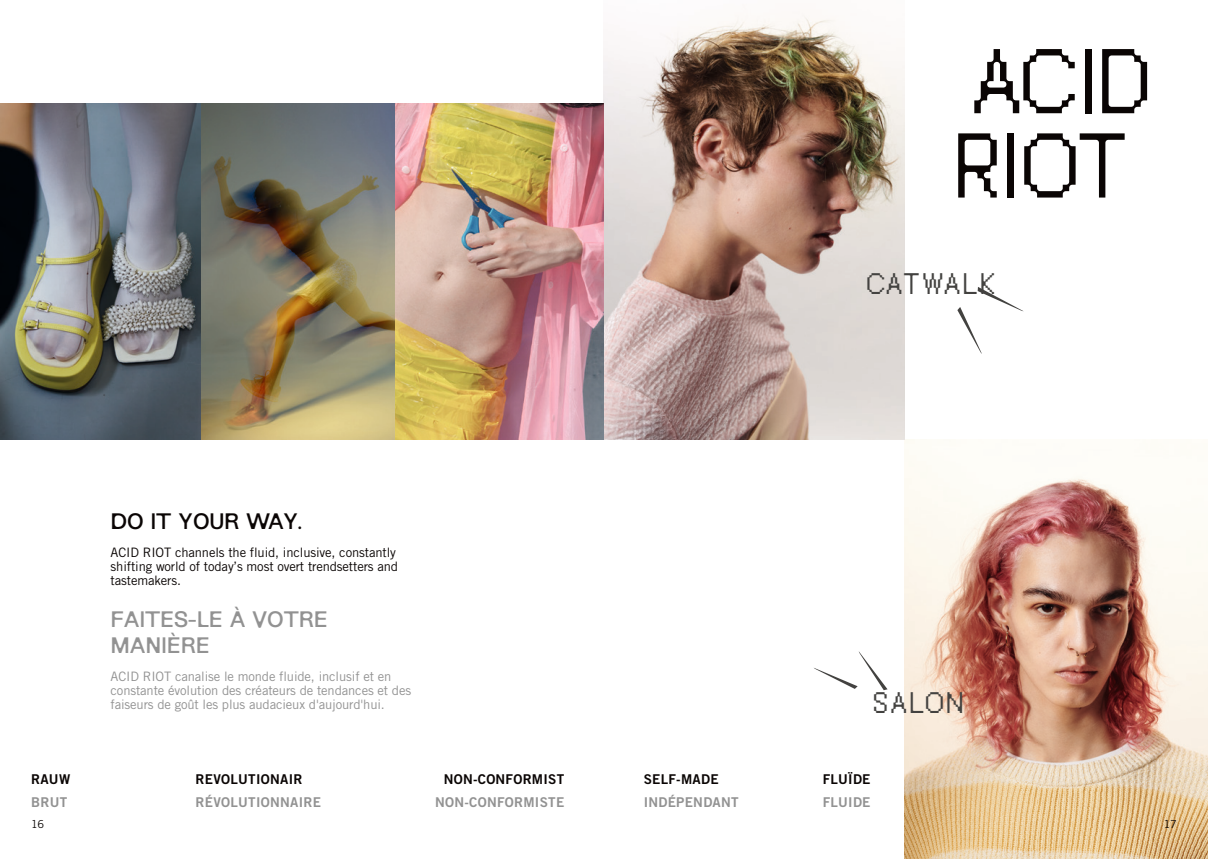
<style>
.page{position:relative;width:1208px;height:859px;background:#fff}
.page>*{position:absolute;margin:0;border:0;box-sizing:border-box;transform-origin:0 0}
.t1{font:77px/84.3px "FK Raster Grotesk Blended";letter-spacing:-.03em;color:#0a0504}
.t2{font:25px "FK Raster Grotesk Blended";letter-spacing:-.015em;color:#434240}
.t3{font:25px "FK Raster Grotesk Blended";letter-spacing:.025em;color:#434240}
.t4{font:22px/26px "New Edge 6666 Regular Rounded";letter-spacing:-.01em;color:#929292}
.t5{font:22px "New Edge 6666 Regular Rounded";letter-spacing:-.01em;color:#0a0504}
.t6{font:13.5px "Trade Gothic LT Std Bd 2";letter-spacing:.02em;color:#929292}
.t7{font:13.5px "Trade Gothic LT Std Bd 2";letter-spacing:.02em;color:#0a0504}
.t8{font:13px/14px "Trade Gothic LT Std";letter-spacing:-.01em;color:#929292}
.t9{font:13px/14px "Trade Gothic LT Std";letter-spacing:-.01em;color:#0a0504}
.t10{font:11px "Trade Gothic LT Std";color:#0a0504}
</style>
<div class="page">
<img style="left:0;top:103px;width:595px;height:336px">
<img style="left:904px;top:439px;width:304px;height:420px">
<img style="left:604px;top:15px;width:300px;height:424px">
<img style="left:595px;top:103px;width:9px;height:336px">
<svg style="left:814px;top:651px;width:73px;height:39px"></svg>
<svg style="left:957px;top:287px;width:66px;height:67px"></svg>
<h1 class="t1" style="left:951px;top:42px;width:203px">ACID<br>RIOT</h1>
<h3 class="t5" style="left:111px;top:507px;width:193px">DO IT YOUR WAY.</h3>
<p class="t9" style="left:111px;top:545px;width:289px">ACID RIOT channels the fluid, inclusive, constantly shifting world of today’s most overt trendsetters and tastemakers.</p>
<h3 class="t4" style="left:111px;top:606px;width:219px">FAITES-LE À VOTRE<br>MANIÈRE</h3>
<p class="t8" style="left:111px;top:669px;width:302px">ACID RIOT canalise le monde fluide, inclusif et en constante évolution des créateurs de tendances et des faiseurs de goût les plus audacieux d'aujourd'hui.</p>
<h2 class="t2" style="left:865px;top:267px;width:132px">CATWALK</h2>
<h2 class="t3" style="left:872px;top:686px;width:94px">SALON</h2>
<p class="t7" style="left:31px;top:771px;width:41px">RAUW</p>
<p class="t7" style="left:196px;top:771px;width:108px">REVOLUTIONAIR</p>
<p class="t7" style="left:444px;top:771px;width:122px">NON-CONFORMIST</p>
<p class="t7" style="left:643px;top:771px;width:76px">SELF-MADE</p>
<p class="t7" style="left:822px;top:771px;width:49px">FLUÏDE</p>
<p class="t6" style="left:31px;top:794px;width:38px">BRUT</p>
<p class="t6" style="left:196px;top:794px;width:127px">RÉVOLUTIONNAIRE</p>
<p class="t6" style="left:435px;top:794px;width:131px">NON-CONFORMISTE</p>
<p class="t6" style="left:643px;top:794px;width:96px">INDÉPENDANT</p>
<p class="t6" style="left:822px;top:794px;width:49px">FLUIDE</p>
<p class="t10" style="left:31px;top:817px;width:14px">16</p>
<p class="t10" style="left:1164px;top:817px;width:14px">17</p>
</div>
